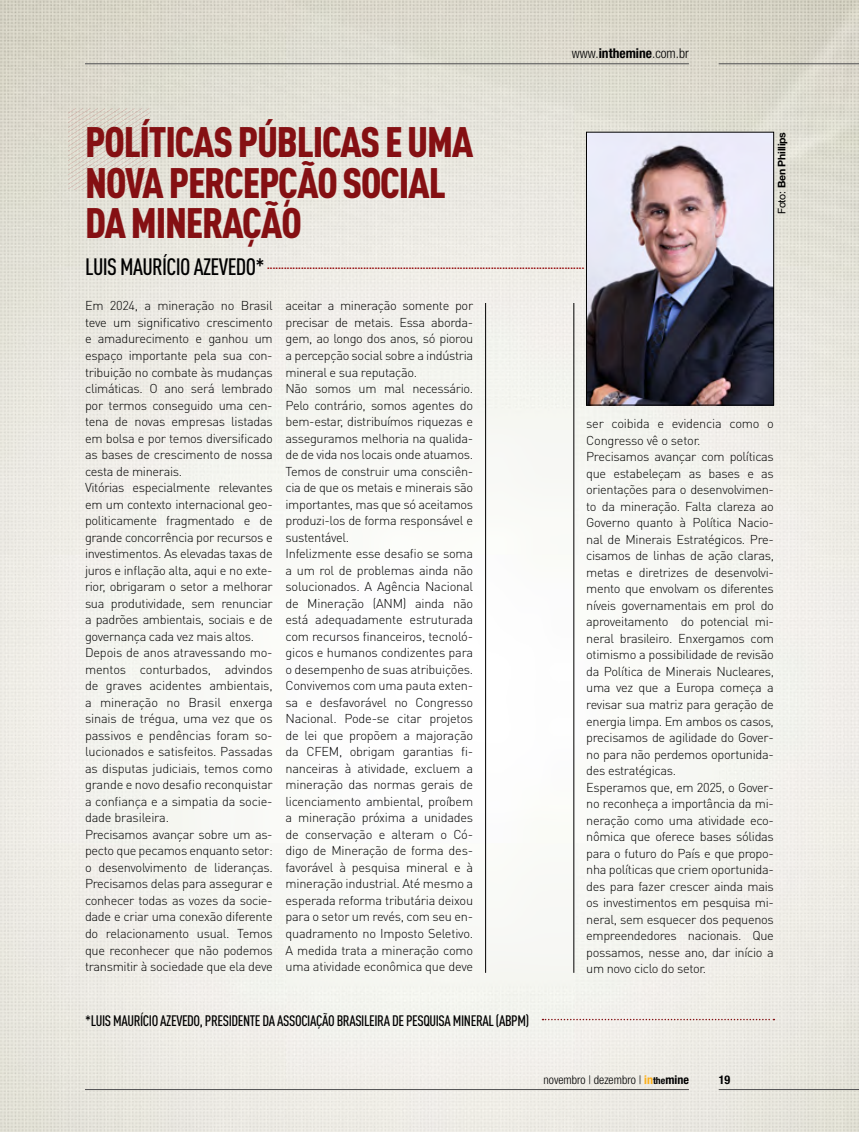
<style>
.page{position:relative;width:859px;height:1132px;background:#fff}
.page>*{position:absolute;margin:0;border:0;box-sizing:border-box;transform-origin:0 0}
.t1{font:900 42px/40.5px "DIN Cond";letter-spacing:-.03em;color:#851013}
.t2{font:500 15px "DIN Cond";color:#94070a}
.t3{font:500 15px "DIN Cond";letter-spacing:-.025em;color:#000}
.t4{font:300 condensed 13.5px "Helvetica Neue LT Pro";color:#000}
.TXT_Ids_boxes{font:300 12.75px/16.5px "DIN Pro";letter-spacing:-.025em;color:#000;text-align:justify}
.t5{font:300 condensed 12px "Helvetica Neue LT Pro";color:#000}
.t6{font:700 condensed 12px "Helvetica Neue LT Pro";color:#000}
.t7{font:700 10.5px "Helvetica Neue LT Pro";letter-spacing:-.02em;color:#000}
.s1{font-weight:700}
.s2{font-size:23.4px;color:#000}
.s3{font-weight:400}
.s4{font-weight:700;color:#fcaf17}
.s5{font-weight:700;font-size:9.75px}
</style>
<div class="page">
<img style="left:0;top:0;width:859px;height:1131px">
<hr style="left:85px;top:1088px;width:604px;height:1px;background:#4d4d4f">
<hr style="left:719px;top:1088px;width:140px;height:1px;background:#4d4d4f">
<hr style="left:85px;top:63px;width:604px;height:1px;background:#4d4d4f">
<hr style="left:719px;top:63px;width:140px;height:1px;background:#4d4d4f">
<hr style="left:574px;top:303px;width:1px;height:669px;background:#000">
<hr style="left:485px;top:303px;width:1px;height:669px;background:#000">
<svg style="left:542px;top:1018px;width:232px;height:1px"></svg>
<svg style="left:68px;top:108px;width:81px;height:81px;background:#dcd7cc"></svg>
<img style="left:588px;top:134px;width:184px;height:269px">
<div style="left:586px;top:132px;width:188px;height:273px;border:1px solid #000"></div>
<p class="t1" style="left:85px;top:121px;width:390px">POLÍTICAS PÚBLICAS E UMA<br>NOVA PERCEPÇÃO SOCIAL<br>DA MINERAÇÃO</p>
<p class="t4" style="left:572px;top:46px;width:118px">www.<span class="s1">inthemine</span>.com.br</p>
<p class="t2" style="left:85px;top:255px;width:501px"><span class="s2">LUIS MAURÍCIO AZEVEDO*</span> ................................................................................................................</p>
<p class="t7" style="left:775px;top:214px;width:84px;rotate:-90deg"><span class="s3">Foto:</span> Ben Phillips</p>
<p class="TXT_Ids_boxes" style="left:85px;top:297px;width:189px">Em 2024, a mineração no Brasil teve um significativo crescimento e amadurecimento e ganhou um espaço importante pela sua con&shy;tribuição no combate às mudanças climáticas. O ano será lembrado por termos conseguido uma cen&shy;tena de novas empresas listadas em bolsa e por temos diversificado as bases de crescimento de nossa cesta de minerais.</p>
<p class="TXT_Ids_boxes" style="left:85px;top:478px;width:189px">Vitórias especialmente relevantes em um contexto internacional geo&shy;politicamente fragmentado e de grande concorrência por recursos e investimentos. As elevadas taxas de juros e inflação alta, aqui e no exte&shy;rior, obrigaram o setor a melhorar sua produtividade, sem renunciar a padrões ambientais, sociais e de governança cada vez mais altos.</p>
<p class="TXT_Ids_boxes" style="left:85px;top:643px;width:189px">Depois de anos atravessando mo&shy;mentos conturbados, advindos de graves acidentes ambientais, a mineração no Brasil enxerga sinais de trégua, uma vez que os passivos e pendências foram so&shy;lucionados e satisfeitos. Passadas as disputas judiciais, temos como grande e novo desafio reconquistar a confiança e a simpatia da socie&shy;dade brasileira.</p>
<p class="TXT_Ids_boxes" style="left:85px;top:825px;width:189px">Precisamos avançar sobre um as&shy;pecto que pecamos enquanto setor: o desenvolvimento de lideranças.<br>Precisamos delas para assegurar e conhecer todas as vozes da socie&shy;dade e criar uma conexão diferente do relacionamento usual. Temos que reconhecer que não podemos transmitir à sociedade que ela deve</p>
<p class="TXT_Ids_boxes" style="left:285px;top:297px;width:189px">aceitar a mineração somente por precisar de metais. Essa aborda&shy;gem, ao longo dos anos, só piorou a percepção social sobre a indústria mineral e sua reputação.</p>
<p class="TXT_Ids_boxes" style="left:285px;top:379px;width:189px">Não somos um mal necessário.<br>Pelo contrário, somos agentes do bem-estar, distribuímos riquezas e asseguramos melhoria na qualida&shy;de de vida nos locais onde atuamos.<br>Temos de construir uma consciên&shy;cia de que os metais e minerais são importantes, mas que só aceitamos produzi-los de forma responsável e sustentável.</p>
<p class="TXT_Ids_boxes" style="left:285px;top:544px;width:189px">Infelizmente esse desafio se soma a um rol de problemas ainda não solucionados. A Agência Nacional de Mineração (ANM) ainda não está adequadamente estruturada com recursos financeiros, tecnoló&shy;gicos e humanos condizentes para o desempenho de suas atribuições.<br>Convivemos com uma pauta exten&shy;sa e desfavorável no Congresso Nacional. Pode-se citar projetos de lei que propõem a majoração da CFEM, obrigam garantias fi&shy;nanceiras à atividade, excluem a mineração das normas gerais de licenciamento ambiental, proíbem a mineração próxima a unidades de conservação e alteram o Có&shy;digo de Mineração de forma des&shy;favorável à pesquisa mineral e à mineração industrial. Até mesmo a esperada reforma tributária deixou para o setor um revés, com seu en&shy;quadramento no Imposto Seletivo.<br>A medida trata a mineração como uma atividade econômica que deve</p>
<p class="t3" style="left:85px;top:1011px;width:446px">*LUIS MAURÍCIO AZEVEDO, PRESIDENTE DA ASSOCIAÇÃO BRASILEIRA DE PESQUISA MINERAL (ABPM)</p>
<p class="TXT_Ids_boxes" style="left:586px;top:415px;width:189px">ser coibida e evidencia como o<br>Congresso vê o setor.</p>
<p class="TXT_Ids_boxes" style="left:586px;top:448px;width:189px">Precisamos avançar com políticas que estabeleçam as bases e as orientações para o desenvolvimen&shy;to da mineração. Falta clareza ao Governo quanto à Política Nacio&shy;nal de Minerais Estratégicos. Pre&shy;cisamos de linhas de ação claras, metas e diretrizes de desenvolvi&shy;mento que envolvam os diferentes níveis governamentais em prol do aproveitamento do potencial mi&shy;neral brasileiro. Enxergamos com otimismo a possibilidade de revisão da Política de Minerais Nucleares, uma vez que a Europa começa a revisar sua matriz para geração de energia limpa. Em ambos os casos, precisamos de agilidade do Gover&shy;no para não perdemos oportunida&shy;des estratégicas.</p>
<p class="TXT_Ids_boxes" style="left:586px;top:778px;width:189px">Esperamos que, em 2025, o Gover&shy;no reconheça a importância da mi&shy;neração como uma atividade eco&shy;nômica que oferece bases sólidas para o futuro do País e que propo&shy;nha políticas que criem oportunida&shy;des para fazer crescer ainda mais os investimentos em pesquisa mi&shy;neral, sem esquecer dos pequenos empreendedores nacionais. Que possamos, nesse ano, dar início a um novo ciclo do setor.</p>
<p class="t5" style="left:544px;top:1072px;width:147px">novembro | dezembro | <span class="s4">in</span><span class="s5">the</span><span class="s1">mine</span></p>
<p class="t6" style="left:719px;top:1072px;width:13px">19</p>
</div>
